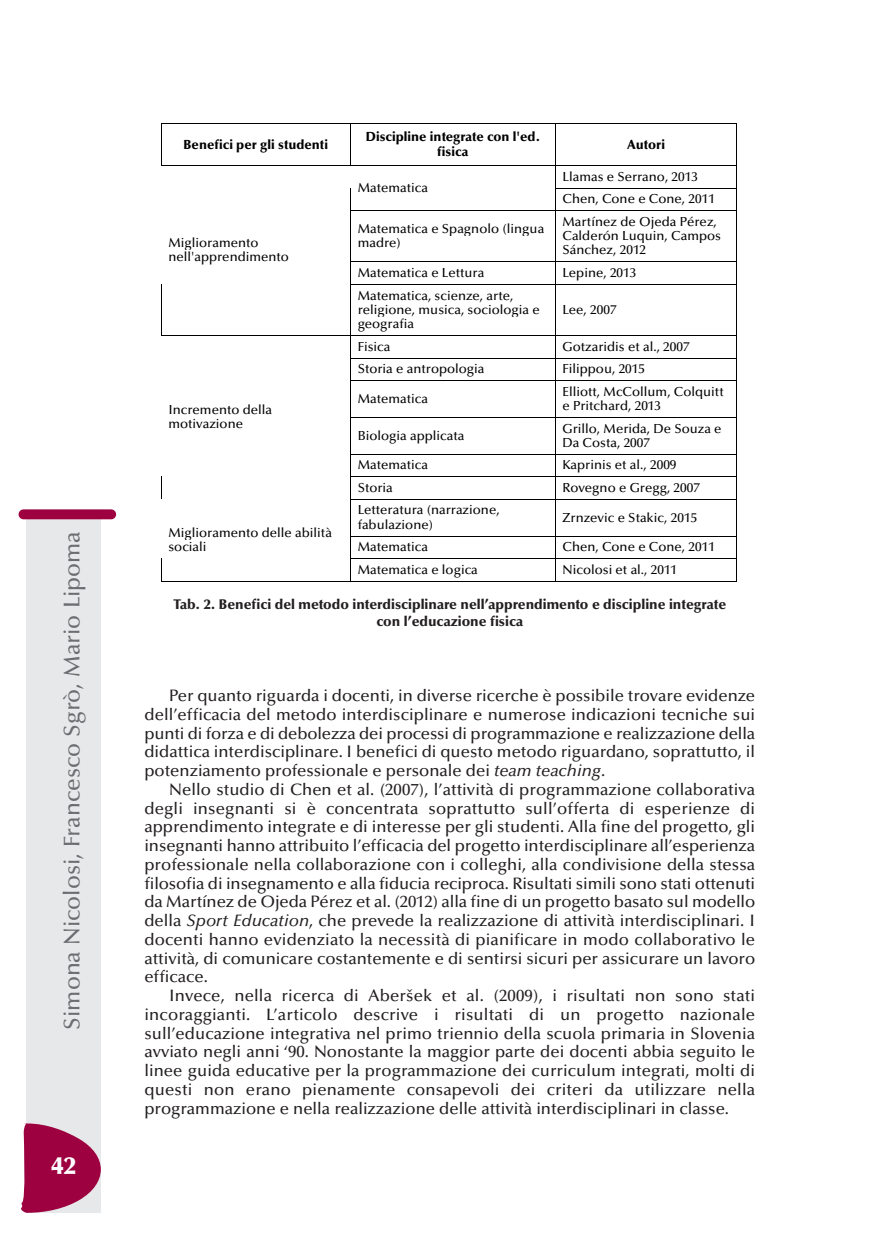
<style>
.page{position:relative;width:869px;height:1241px;background:#fff}
.page>*{position:absolute;margin:0;border:0;box-sizing:border-box;transform-origin:0 0}
.t1{font:900 24.5px "Optima";color:#fff}
.t2{font:500 22.75px "Optima";color:#6c6d70}
.t3{font:500 16.62px/18.7px "Optima";color:#231f20;text-align:justify}
.t4{font:900 14px/17px "Optima";color:#231f20;text-align:center}
.t5{font:500 13.12px/14.3px "Optima";color:#000}
.t6{font:900 13.12px/14.3px "Optima";color:#000;text-align:center}
.s1{font-style:italic}
</style>
<div class="page">
<hr style="left:161px;top:123px;width:189px;height:1px;background:#000">
<hr style="left:350px;top:123px;width:205px;height:1px;background:#000">
<hr style="left:555px;top:123px;width:181px;height:1px;background:#000">
<hr style="left:161px;top:124px;width:1px;height:42px;background:#000">
<hr style="left:350px;top:124px;width:1px;height:42px;background:#000">
<hr style="left:555px;top:124px;width:1px;height:42px;background:#000">
<hr style="left:736px;top:124px;width:1px;height:42px;background:#000">
<hr style="left:555px;top:166px;width:181px;height:1px;background:#000">
<hr style="left:555px;top:188px;width:181px;height:1px;background:#000">
<svg style="left:350px;top:188px;width:1px;height:23px"></svg>
<hr style="left:350px;top:211px;width:205px;height:1px;background:#000">
<svg style="left:555px;top:167px;width:1px;height:44px"></svg>
<hr style="left:555px;top:211px;width:181px;height:1px;background:#000">
<svg style="left:736px;top:166px;width:1px;height:45px"></svg>
<hr style="left:350px;top:211px;width:1px;height:51px;background:#000">
<hr style="left:555px;top:211px;width:1px;height:51px;background:#000">
<hr style="left:736px;top:211px;width:1px;height:51px;background:#000">
<hr style="left:350px;top:262px;width:205px;height:1px;background:#000">
<hr style="left:555px;top:262px;width:181px;height:1px;background:#000">
<svg style="left:350px;top:263px;width:1px;height:21px"></svg>
<hr style="left:350px;top:284px;width:205px;height:1px;background:#000">
<svg style="left:555px;top:263px;width:1px;height:21px"></svg>
<hr style="left:555px;top:284px;width:181px;height:1px;background:#000">
<svg style="left:736px;top:262px;width:1px;height:22px"></svg>
<hr style="left:161px;top:284px;width:1px;height:51px;background:#000">
<hr style="left:350px;top:284px;width:1px;height:51px;background:#000">
<hr style="left:555px;top:284px;width:1px;height:51px;background:#000">
<hr style="left:736px;top:284px;width:1px;height:51px;background:#000">
<hr style="left:161px;top:335px;width:189px;height:1px;background:#000">
<hr style="left:350px;top:335px;width:205px;height:1px;background:#000">
<hr style="left:555px;top:335px;width:181px;height:1px;background:#000">
<hr style="left:350px;top:358px;width:205px;height:1px;background:#000">
<hr style="left:555px;top:358px;width:181px;height:1px;background:#000">
<svg style="left:350px;top:336px;width:1px;height:44px"></svg>
<hr style="left:350px;top:380px;width:205px;height:1px;background:#000">
<svg style="left:555px;top:336px;width:1px;height:44px"></svg>
<hr style="left:555px;top:380px;width:181px;height:1px;background:#000">
<svg style="left:736px;top:335px;width:1px;height:46px"></svg>
<hr style="left:350px;top:381px;width:1px;height:36px;background:#000">
<hr style="left:555px;top:381px;width:1px;height:36px;background:#000">
<hr style="left:736px;top:381px;width:1px;height:36px;background:#000">
<hr style="left:350px;top:417px;width:205px;height:1px;background:#000">
<hr style="left:555px;top:417px;width:181px;height:1px;background:#000">
<hr style="left:350px;top:417px;width:1px;height:37px;background:#000">
<hr style="left:555px;top:417px;width:1px;height:37px;background:#000">
<hr style="left:736px;top:417px;width:1px;height:37px;background:#000">
<hr style="left:350px;top:454px;width:205px;height:1px;background:#000">
<hr style="left:555px;top:454px;width:181px;height:1px;background:#000">
<hr style="left:350px;top:476px;width:205px;height:1px;background:#000">
<hr style="left:555px;top:476px;width:181px;height:1px;background:#000">
<svg style="left:161px;top:476px;width:1px;height:23px"></svg>
<svg style="left:350px;top:455px;width:1px;height:44px"></svg>
<hr style="left:350px;top:499px;width:205px;height:1px;background:#000">
<svg style="left:555px;top:455px;width:1px;height:44px"></svg>
<hr style="left:555px;top:499px;width:181px;height:1px;background:#000">
<svg style="left:736px;top:454px;width:1px;height:45px"></svg>
<hr style="left:350px;top:499px;width:1px;height:37px;background:#000">
<hr style="left:555px;top:499px;width:1px;height:37px;background:#000">
<hr style="left:736px;top:499px;width:1px;height:37px;background:#000">
<hr style="left:350px;top:536px;width:205px;height:1px;background:#000">
<hr style="left:555px;top:536px;width:181px;height:1px;background:#000">
<hr style="left:350px;top:558px;width:205px;height:1px;background:#000">
<hr style="left:555px;top:558px;width:181px;height:1px;background:#000">
<svg style="left:161px;top:558px;width:1px;height:23px"></svg>
<hr style="left:161px;top:581px;width:189px;height:1px;background:#000">
<svg style="left:350px;top:537px;width:1px;height:44px"></svg>
<hr style="left:350px;top:581px;width:205px;height:1px;background:#000">
<svg style="left:555px;top:537px;width:1px;height:44px"></svg>
<hr style="left:555px;top:581px;width:181px;height:1px;background:#000">
<svg style="left:736px;top:536px;width:1px;height:46px"></svg>
<div style="left:27px;top:517px;width:74px;height:695px;background:#e7e8e9"></div>
<div style="left:19px;top:509px;width:97px;height:10px;background:#9d0140;border-radius:5px"></div>
<svg style="left:21px;top:1122px;width:80px;height:90px"></svg>
<h2 class="t2" style="left:63px;top:1029px;width:499px;rotate:-90deg">Simona Nicolosi, Francesco Sgrò, Mario Lipoma</h2>
<h1 class="t1" style="left:52px;top:1155px;width:26px">42</h1>
<p class="t6" style="left:183px;top:138px;width:146px">Benefici per gli studenti</p>
<p class="t6" style="left:365px;top:131px;width:176px">Discipline integrate con l'ed. fisica</p>
<p class="t6" style="left:627px;top:138px;width:39px">Autori</p>
<p class="t5" style="left:562px;top:170px;width:137px">Llamas e Serrano, 2013</p>
<p class="t5" style="left:357px;top:182px;width:72px">Matematica</p>
<p class="t5" style="left:562px;top:193px;width:154px">Chen, Cone e Cone, 2011</p>
<p class="t5" style="left:357px;top:223px;width:188px">Matematica e Spagnolo (lingua madre)</p>
<p class="t5" style="left:562px;top:215px;width:160px">Martínez de Ojeda Pérez,<br>Calderón Luquin, Campos<br>Sánchez, 2012</p>
<p class="t5" style="left:357px;top:267px;width:128px">Matematica e Lettura</p>
<p class="t5" style="left:562px;top:267px;width:75px">Lepine, 2013</p>
<p class="t5" style="left:168px;top:237px;width:122px">Miglioramento nell'apprendimento</p>
<p class="t5" style="left:168px;top:403px;width:105px">Incremento della motivazione</p>
<p class="t5" style="left:168px;top:526px;width:165px">Miglioramento delle abilità sociali</p>
<p class="t5" style="left:357px;top:289px;width:183px">Matematica, scienze, arte, religione, musica, sociologia e geografia</p>
<p class="t5" style="left:562px;top:303px;width:56px">Lee, 2007</p>
<p class="t5" style="left:357px;top:340px;width:34px">Fisica</p>
<p class="t5" style="left:562px;top:340px;width:129px">Gotzaridis et al., 2007</p>
<p class="t5" style="left:357px;top:363px;width:128px">Storia e antropologia</p>
<p class="t5" style="left:562px;top:363px;width:84px">Filippou, 2015</p>
<p class="t5" style="left:357px;top:392px;width:72px">Matematica</p>
<p class="t5" style="left:562px;top:385px;width:163px">Elliott, McCollum, Colquitt e Pritchard, 2013</p>
<p class="t5" style="left:357px;top:429px;width:108px">Biologia applicata</p>
<p class="t5" style="left:562px;top:422px;width:160px">Grillo, Merida, De Souza e<br>Da Costa, 2007</p>
<p class="t5" style="left:357px;top:459px;width:72px">Matematica</p>
<p class="t5" style="left:562px;top:459px;width:115px">Kaprinis et al., 2009</p>
<p class="t5" style="left:357px;top:481px;width:37px">Storia</p>
<p class="t5" style="left:562px;top:481px;width:139px">Rovegno e Gregg, 2007</p>
<p class="t5" style="left:357px;top:504px;width:143px">Letteratura (narrazione, fabulazione)</p>
<p class="t5" style="left:562px;top:511px;width:136px">Zrnzevic e Stakic, 2015</p>
<p class="t5" style="left:357px;top:541px;width:72px">Matematica</p>
<p class="t5" style="left:562px;top:541px;width:154px">Chen, Cone e Cone, 2011</p>
<p class="t5" style="left:357px;top:563px;width:122px">Matematica e logica</p>
<p class="t5" style="left:562px;top:563px;width:116px">Nicolosi et al., 2011</p>
<p class="t4" style="left:173px;top:597px;width:554px">Tab. 2. Benefici del metodo interdisciplinare nell’apprendimento e discipline integrate con l’educazione fisica</p>
<p class="t3" style="left:144px;top:687px;width:612px;text-indent:25px">Per quanto riguarda i docenti, in diverse ricerche è possibile trovare evidenze dell’efficacia del metodo interdisciplinare e numerose indicazioni tecniche sui punti di forza e di debolezza dei processi di programmazione e realizzazione della didattica interdisciplinare. I benefici di questo metodo riguardano, soprattutto, il potenziamento professionale e personale dei <span class="s1">team teaching</span>.</p>
<p class="t3" style="left:144px;top:781px;width:612px;text-indent:25px">Nello studio di Chen et al. (2007), l’attività di programmazione collaborativa degli insegnanti si è concentrata soprattutto sull’offerta di esperienze di apprendimento integrate e di interesse per gli studenti. Alla fine del progetto, gli insegnanti hanno attribuito l’efficacia del progetto interdisciplinare all’esperienza professionale nella collaborazione con i colleghi, alla condivisione della stessa filosofia di insegnamento e alla fiducia reciproca. Risultati simili sono stati ottenuti da Martínez de Ojeda Pérez et al. (2012) alla fine di un progetto basato sul modello della <span class="s1">Sport Education</span>, che prevede la realizzazione di attività interdisciplinari. I docenti hanno evidenziato la necessità di pianificare in modo collaborativo le attività, di comunicare costantemente e di sentirsi sicuri per assicurare un lavoro efficace.</p>
<p class="t3" style="left:144px;top:987px;width:612px;text-indent:25px">Invece, nella ricerca di Aberšek et al. (2009), i risultati non sono stati incoraggianti. L’articolo descrive i risultati di un progetto nazionale sull’educazione integrativa nel primo triennio della scuola primaria in Slovenia avviato negli anni ‘90. Nonostante la maggior parte dei docenti abbia seguito le linee guida educative per la programmazione dei curriculum integrati, molti di questi non erano pienamente consapevoli dei criteri da utilizzare nella programmazione e nella realizzazione delle attività interdisciplinari in classe.</p>
</div>
